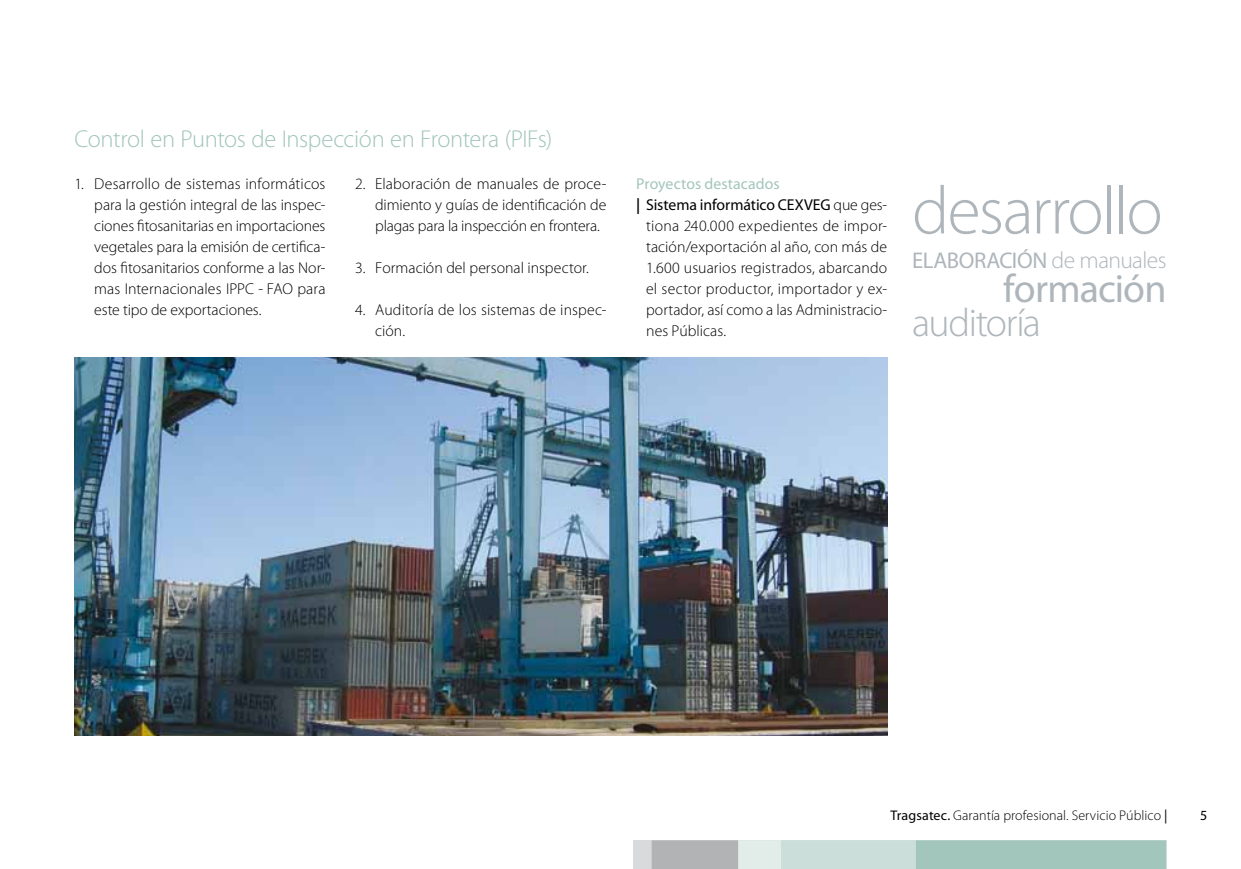
<style>
.page{position:relative;width:1241px;height:869px;background:#fff}
.page>*{position:absolute;margin:0;border:0;box-sizing:border-box;transform-origin:0 0}
.t1{font:300 68.25px "Myriad Pro";letter-spacing:-.025em;color:#aeb6bb}
.t2{font:39.73px "Myriad Pro";letter-spacing:-.02em;color:#aeb6bb}
.t3{font:300 39.73px "Myriad Pro";letter-spacing:-.035em;color:#aeb6bb}
.t4{font:300 24.5px "Myriad Pro";letter-spacing:-.015em;color:#a2c5bc}
.t5{font:22.75px "Myriad Pro";letter-spacing:-.015em;color:#aeb6bb}
.t6{font:300 15.75px/21px "Myriad Pro";letter-spacing:.005em;color:#000;text-align:justify}
.t7{font:15.75px "Myriad Pro";letter-spacing:-.005em;color:#000}
.t8{font:15.75px "Myriad Pro";letter-spacing:.005em;color:#a2c5bc}
.t9{font:300 14px "Myriad Pro";letter-spacing:.005em;color:#000}
.t10{font:14px "Myriad Pro";color:#000}
.s1{font-weight:600}
.s2{font-weight:300}
.s3{font-weight:300;font-size:23.62px}
.s4{font-weight:400}
</style>
<div class="page">
<div style="left:632px;top:839px;width:19px;height:29px;background:#d9dadb"></div>
<svg style="left:651px;top:840px;width:515px;height:28px;background:#b5ccc6"></svg>
<img style="left:74px;top:357px;width:813px;height:378px">
<h3 class="t4" style="left:74px;top:125px;width:479px">Control en Puntos de Inspección en Frontera (PIFs)</h3>
<p class="t6" style="left:94px;top:174px;width:233px;text-indent:-20px">1. Desarrollo de sistemas informáticos para la gestión integral de las inspec&shy;ciones fitosanitarias en importaciones vegetales para la emisión de certifica&shy;dos fitosanitarios conforme a las Nor&shy;mas Internacionales IPPC - FAO para este tipo de exportaciones.</p>
<p class="t6" style="left:375px;top:173px;width:233px;text-indent:-20px">2. Elaboración de manuales de proce&shy;dimiento y guías de identificación de plagas para la inspección en frontera.</p>
<p class="t6" style="left:355px;top:257px;width:235px">3. Formación del personal inspector.</p>
<p class="t6" style="left:375px;top:299px;width:233px;text-indent:-20px">4. Auditoría de los sistemas de inspec&shy;ción.</p>
<p class="t8" style="left:636px;top:175px;width:145px">Proyectos destacados</p>
<p class="t7" style="left:636px;top:196px;width:252px"><span class="s1">|</span> Sistema informático CEXVEG <span class="s2">que ges-</span></p>
<p class="t6" style="left:646px;top:215px;width:243px">tiona 240.000 expedientes de impor-</p>
<p class="t6" style="left:646px;top:236px;width:242px">tación/exportación al año, con más de</p>
<p class="t6" style="left:646px;top:257px;width:243px">1.600 usuarios registrados, abarcando</p>
<p class="t6" style="left:646px;top:278px;width:243px">el sector productor, importador y ex-</p>
<p class="t6" style="left:646px;top:299px;width:243px">portador, así como a las Administracio-</p>
<p class="t6" style="left:646px;top:320px;width:82px">nes Públicas.</p>
<h1 class="t1" style="left:912px;top:173px;width:252px">desarrollo</h1>
<h3 class="t5" style="left:912px;top:247px;width:256px">ELABORACIÓN <span class="s3">de manuales</span></h3>
<h2 class="t2" style="left:1002px;top:267px;width:165px">formación</h2>
<h2 class="t3" style="left:912px;top:301px;width:130px">auditoría</h2>
<p class="t9" style="left:890px;top:807px;width:278px"><span class="s4">Tragsatec.</span> Garantía profesional. Servicio Público <span class="s4">|</span></p>
<p class="t10" style="left:1199px;top:807px;width:9px">5</p>
</div>
